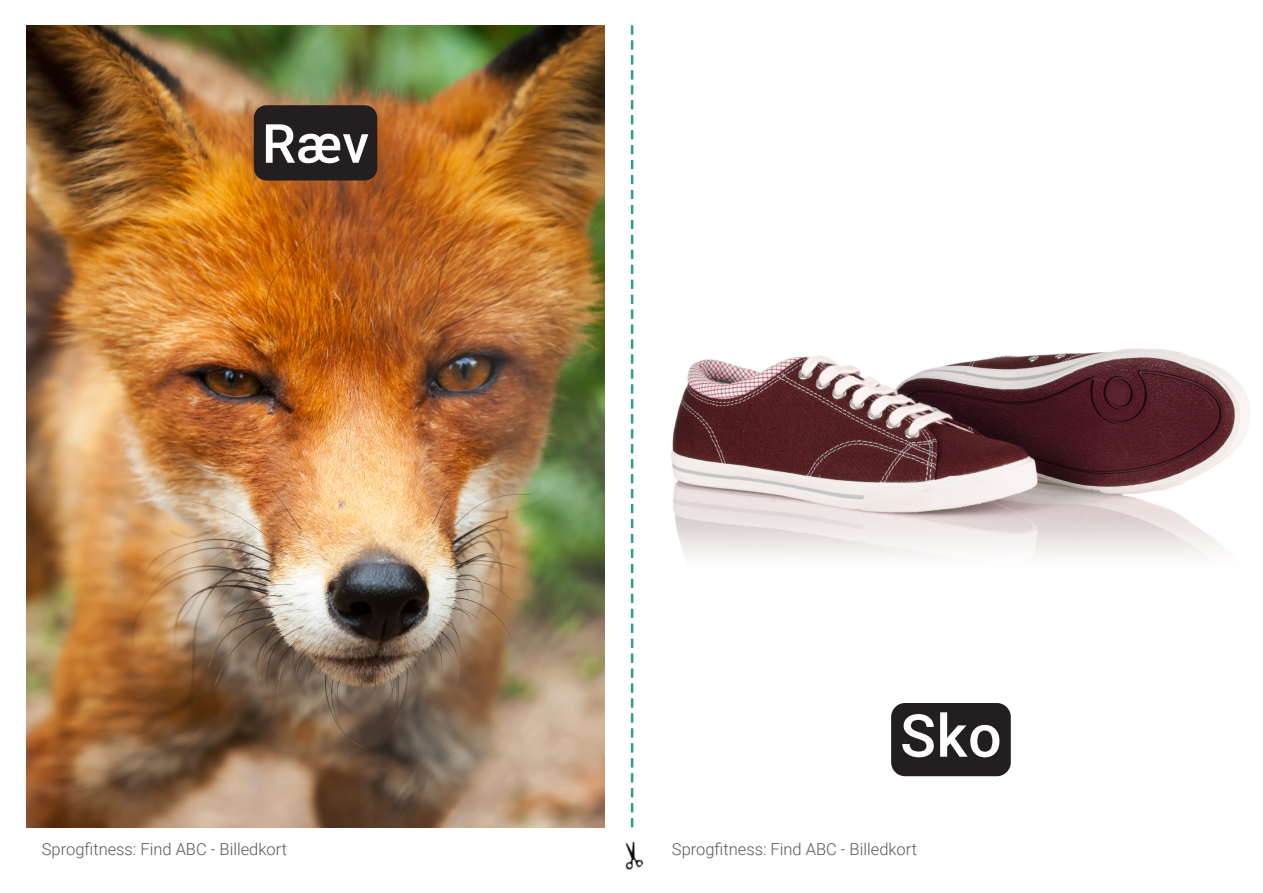
<style>
.page{position:relative;width:1263px;height:893px;background:#fff}
.page>*{position:absolute;margin:0;border:0;box-sizing:border-box;transform-origin:0 0}
.Billedtekst{font:500 59.25px "Roboto";color:#fff}
.Billedtekst-2{font:500 54px "Roboto";color:#fff}
.t1{font:300 16.5px "Roboto";color:#57585a}
</style>
<div class="page">
<img style="left:624px;top:841px;width:20px;height:29px">
<img style="left:671px;top:348px;width:579px;height:209px">
<div style="left:891px;top:703px;width:120px;height:73px;background:#231f20;border-radius:14px"></div>
<img style="left:27px;top:26px;width:578px;height:801px">
<svg style="left:631px;top:26px;width:2px;height:801px"></svg>
<div style="left:254px;top:105px;width:123px;height:75px;background:#231f20;border-radius:13px"></div>
<p class="Billedtekst-2" style="left:262px;top:106px;width:109px">Ræv</p>
<p class="Billedtekst" style="left:900px;top:694px;width:103px">Sko</p>
<p class="t1" style="left:42px;top:837px;width:247px">Sprogfitness: Find ABC - Billedkort</p>
<p class="t1" style="left:672px;top:837px;width:247px">Sprogfitness: Find ABC - Billedkort</p>
</div>
